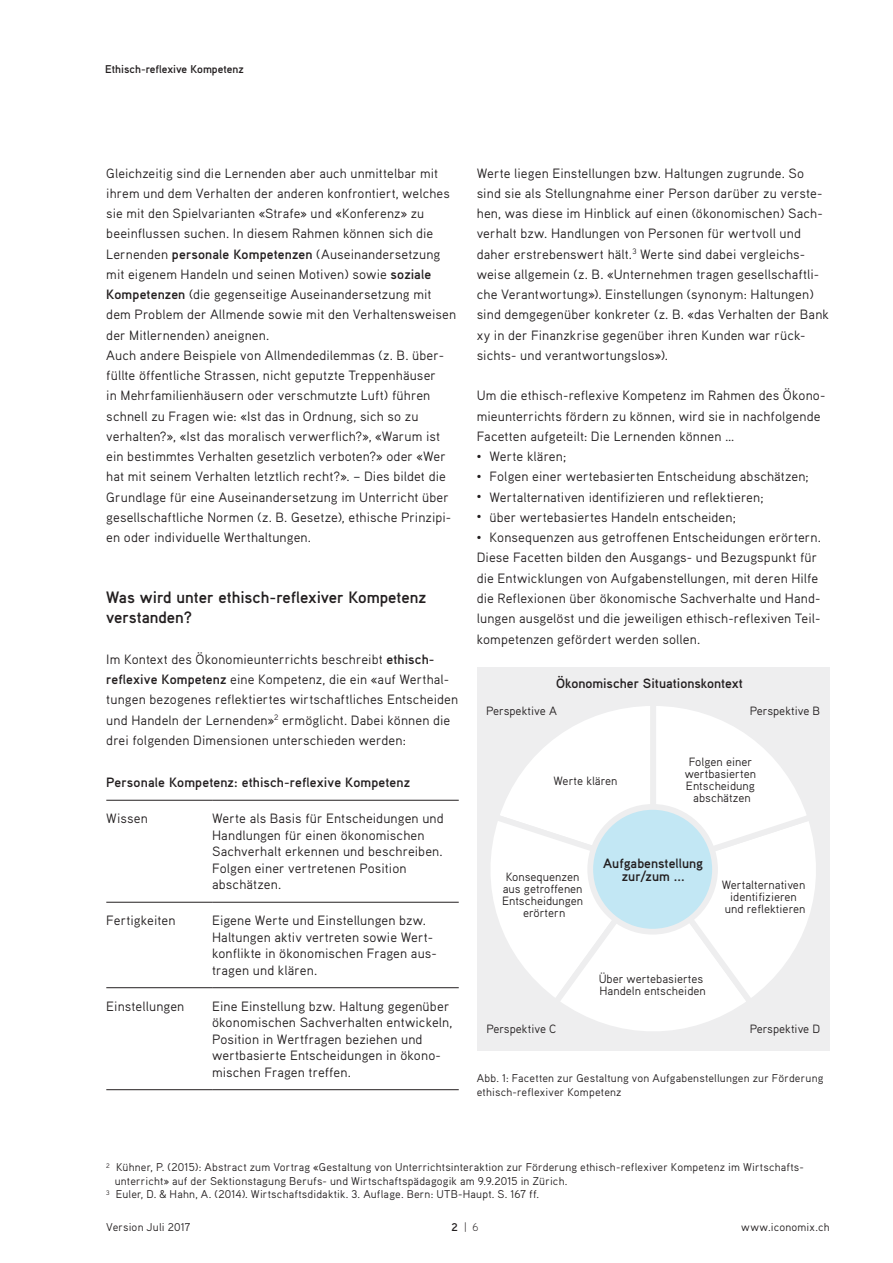
<style>
.page{position:relative;width:893px;height:1263px;background:#fff}
.page>*{position:absolute;margin:0;border:0;box-sizing:border-box;transform-origin:0 0}
.Texttitel_11{font:700 16.5px/20.2px "Aaux Pro OT";color:#231f20}
.Lauftext{font:13.5px/20.2px "Aaux Pro OT";letter-spacing:.01em;color:#231f20}
.Lauftext_3___-3{font:13.5px "Aaux Pro OT";letter-spacing:.01em;color:#231f20}
.Lauftext-2{font:700 13.5px/13.5px "Aaux Pro OT";color:#231f20;text-align:center}
.Lauftext-3{font:13.35px/20.2px "Aaux Pro OT";letter-spacing:.005em;color:#231f20}
.t1{font:12px/12px "Aaux Pro OT";color:#231f20;text-align:center}
.Bildlegende_Marginal{font:11.25px/13.5px "Aaux Pro OT";letter-spacing:.015em;color:#231f20}
.Head_Folgeseitentite{font:700 11.25px "Aaux Pro OT";color:#231f20}
.Paginierung{font:300 11.25px "Aaux Pro OT";color:#231f20}
.Paginierung-2{font:700 11.25px "Aaux Pro OT";color:#231f20}
.s1{color:#fff}
.s2{font-weight:700}
.s3{font-size:10.5px}
</style>
<div class="page">
<hr style="left:106px;top:987px;width:106px;height:1px;background:#231f20">
<hr style="left:212px;top:987px;width:247px;height:1px;background:#231f20">
<hr style="left:106px;top:1089px;width:106px;height:1px;background:#231f20">
<hr style="left:212px;top:1089px;width:247px;height:1px;background:#231f20">
<hr style="left:106px;top:800px;width:106px;height:1px;background:#231f20">
<hr style="left:212px;top:800px;width:247px;height:1px;background:#231f20">
<hr style="left:106px;top:902px;width:106px;height:1px;background:#231f20">
<hr style="left:212px;top:902px;width:247px;height:1px;background:#231f20">
<div style="left:477px;top:667px;width:353px;height:384px;background:#eeeeef"></div>
<svg style="left:491px;top:706px;width:325px;height:325px"></svg>
<div style="left:590px;top:807px;width:125px;height:125px;background:#c2e7f4;border-radius:50%"></div>
<div style="left:587px;top:804px;width:131px;height:130px;border:6px solid #eeeeef;border-radius:50%"></div>
<p class="Head_Folgeseitentite" style="left:105px;top:61px;width:226px">Ethisch-reflexive Kompetenz <span class="s1">Lösungshinweise</span></p>
<p class="Lauftext-3" style="left:106px;top:162px;width:345px">Gleichzeitig sind die Lernenden aber auch unmittelbar mit ihrem und dem Verhalten der anderen konfrontiert, welches sie mit den Spielvarianten «Strafe» und «Konferenz» zu</p>
<p class="Lauftext" style="left:106px;top:223px;width:351px">beeinflussen suchen. In diesem Rahmen können sich die Lernenden <span class="s2">personale Kompetenzen</span> (Auseinandersetzung mit eigenem Handeln und seinen Motiven) sowie <span class="s2">soziale Kompetenzen</span> (die gegenseitige Auseinandersetzung mit dem Problem der Allmende sowie mit den Verhaltensweisen der Mitlernenden) aneignen.</p>
<p class="Lauftext" style="left:106px;top:345px;width:346px">Auch andere Beispiele von Allmendedilemmas (z. B. über&shy;füllte öffentliche Strassen, nicht geputzte Treppenhäuser<br>in Mehrfamilienhäusern oder verschmutzte Luft) führen schnell zu Fragen wie: «Ist das in Ordnung, sich so zu verhalten?», «Ist das moralisch verwerflich?», «Warum ist ein bestimmtes Verhalten gesetzlich verboten?» oder «Wer hat mit seinem Verhalten letztlich recht?». – Dies bildet die Grundlage für eine Auseinandersetzung im Unterricht über gesellschaftliche Normen (z. B. Gesetze), ethische Prinzipi&shy;en oder individuelle Werthaltungen.</p>
<p class="Texttitel_11" style="left:106px;top:587px;width:322px">Was wird unter ethisch-reflexiver Kompetenz verstanden?</p>
<p class="Lauftext" style="left:106px;top:648px;width:353px">Im Kontext des Ökonomieunterrichts beschreibt <span class="s2">ethisch&shy;reflexive Kompetenz</span> eine Kompetenz, die ein «auf Werthal&shy;tungen bezogenes reflektiertes wirtschaftliches Entscheiden und Handeln der Lernenden»<sup>2</sup> ermöglicht. Dabei können die drei folgenden Dimensionen unterschieden werden:</p>
<p class="Lauftext-2" style="left:106px;top:776px;width:305px">Personale Kompetenz: ethisch-reflexive Kompetenz</p>
<p class="Lauftext" style="left:106px;top:808px;width:43px">Wissen</p>
<p class="Lauftext" style="left:212px;top:810px;width:233px;line-height:16.5px">Werte als Basis für Entscheidungen und<br>Handlungen für einen ökonomischen<br>Sachverhalt erkennen und beschreiben.</p>
<p class="Lauftext" style="left:212px;top:860px;width:196px;line-height:16.5px">Folgen einer vertretenen Position abschätzen.</p>
<p class="Lauftext" style="left:106px;top:910px;width:71px">Fertigkeiten</p>
<p class="Lauftext" style="left:212px;top:912px;width:226px;line-height:16.5px">Eigene Werte und Einstellungen bzw.<br>Haltungen aktiv vertreten sowie Wert&shy;konflikte in ökonomischen Fragen aus&shy;tragen und klären.</p>
<p class="Lauftext" style="left:106px;top:996px;width:80px">Einstellungen</p>
<p class="Lauftext" style="left:212px;top:997px;width:242px;line-height:16.5px">Eine Einstellung bzw. Haltung gegenüber ökonomischen Sachverhalten entwickeln, Position in Wertfragen beziehen und wertbasierte Entscheidungen in ökono&shy;mischen Fragen treffen.</p>
<p class="Lauftext" style="left:477px;top:162px;width:354px">Werte liegen Einstellungen bzw. Haltungen zugrunde. So sind sie als Stellungnahme einer Person darüber zu verste&shy;hen, was diese im Hinblick auf einen (ökonomischen) Sach&shy;verhalt bzw. Handlungen von Personen für wertvoll und daher erstrebenswert hält.<sup>3</sup> Werte sind dabei vergleichs&shy;weise allgemein (z. B. «Unternehmen tragen gesellschaftli&shy;che Verantwortung»). Einstellungen (synonym: Haltungen) sind demgegenüber konkreter (z. B. «das Verhalten der Bank xy in der Finanzkrise gegenüber ihren Kunden war rück&shy;sichts- und verantwortungslos»).</p>
<p class="Lauftext" style="left:477px;top:385px;width:350px">Um die ethisch-reflexive Kompetenz im Rahmen des Ökono&shy;mieunterrichts fördern zu können, wird sie in nachfolgende<br>Facetten aufgeteilt: Die Lernenden können …</p>
<p class="Lauftext_3___-3" style="left:477px;top:448px;width:91px"><span class="s3">•</span> Werte klären;</p>
<p class="Lauftext_3___-3" style="left:477px;top:468px;width:334px"><span class="s3">•</span> Folgen einer wertebasierten Entscheidung abschätzen;</p>
<p class="Lauftext_3___-3" style="left:477px;top:488px;width:288px"><span class="s3">•</span> Wertalternativen identifizieren und reflektieren;</p>
<p class="Lauftext_3___-3" style="left:477px;top:509px;width:261px"><span class="s3">•</span> über wertebasiertes Handeln entscheiden;</p>
<p class="Lauftext_3___-3" style="left:477px;top:529px;width:346px"><span class="s3">•</span> Konsequenzen aus getroffenen Entscheidungen erörtern.</p>
<p class="Lauftext" style="left:477px;top:547px;width:345px">Diese Facetten bilden den Ausgangs- und Bezugspunkt für die Entwicklungen von Aufgabenstellungen, mit deren Hilfe die Reflexionen über ökonomische Sachverhalte und Hand&shy;lungen ausgelöst und die jeweiligen ethisch-reflexiven Teil&shy;kompetenzen gefördert werden sollen.</p>
<p class="Lauftext-2" style="left:556px;top:676px;width:188px">Ökonomischer Situationskontext</p>
<p class="t1" style="left:486px;top:704px;width:72px">Perspektive A</p>
<p class="t1" style="left:750px;top:704px;width:72px">Perspektive B</p>
<p class="t1" style="left:553px;top:774px;width:66px">Werte klären</p>
<p class="t1" style="left:685px;top:756px;width:73px">Folgen einer wertbasierten<br>Entscheidung abschätzen</p>
<p class="t1" style="left:502px;top:871px;width:83px">Konsequenzen aus getroffenen<br>Entscheidungen erörtern</p>
<p class="Lauftext-2" style="left:603px;top:856px;width:101px">Aufgabenstellung zur/zum ...</p>
<p class="t1" style="left:722px;top:878px;width:85px">Wertalternativen identifizieren und reflektieren</p>
<p class="t1" style="left:599px;top:972px;width:109px;text-align:left">Über wertebasiertes<br>Handeln entscheiden</p>
<p class="t1" style="left:486px;top:1022px;width:72px">Perspektive C</p>
<p class="t1" style="left:750px;top:1022px;width:72px">Perspektive D</p>
<p class="Bildlegende_Marginal" style="left:477px;top:1071px;width:348px">Abb. 1: Facetten zur Gestaltung von Aufgabenstellungen zur Förderung ethisch-reflexiver Kompetenz</p>
<p class="Bildlegende_Marginal" style="left:115px;top:1160px;width:689px;text-indent:-9px"><sup>2</sup> Kühner, P. (2015): Abstract zum Vortrag «Gestaltung von Unterrichtsinteraktion zur Förderung ethisch-reflexiver Kompetenz im Wirtschafts&shy;unterricht» auf der Sektionstagung Berufs- und Wirtschaftspädagogik am 9.9.2015 in Zürich.</p>
<p class="Bildlegende_Marginal" style="left:106px;top:1187px;width:434px"><sup>3</sup> Euler, D. &amp; Hahn, A. (2014). Wirtschaftsdidaktik. 3. Auflage. Bern: UTB-Haupt. S. 167 ff.</p>
<p class="Bildlegende_Marginal" style="left:106px;top:1220px;width:86px">Version Juli 2017</p>
<p class="Paginierung-2" style="left:451px;top:1220px;width:8px">2</p>
<p class="Paginierung" style="left:464px;top:1220px;width:16px">| 6</p>
<p class="Bildlegende_Marginal" style="left:741px;top:1220px;width:90px">www.iconomix.ch</p>
</div>
